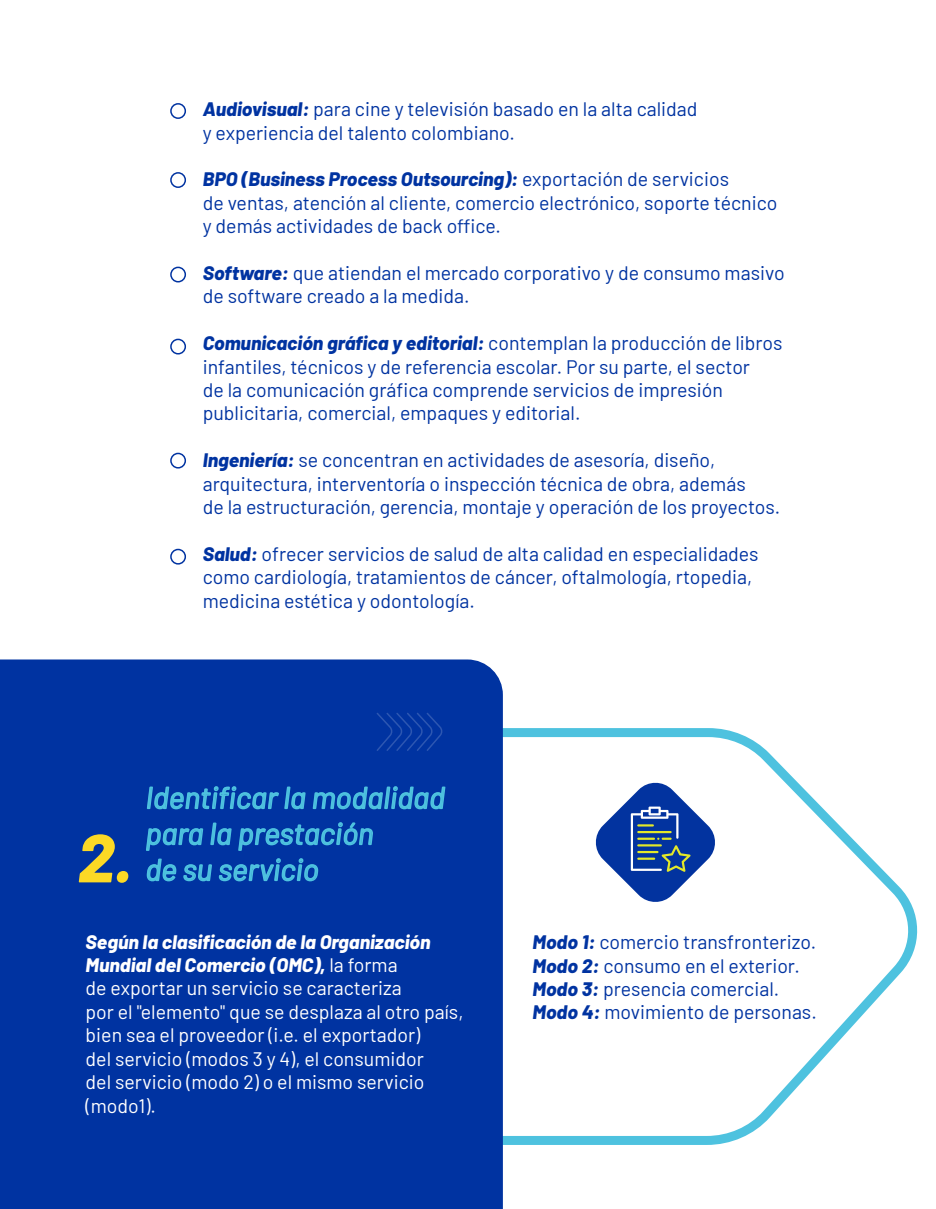
<style>
.page{position:relative;width:936px;height:1209px;background:#fff}
.page>*{position:absolute;margin:0;border:0;box-sizing:border-box;transform-origin:0 0}
.t1{font:italic 800 67.8px "Barlow";color:#fcd925}
.t2{font:italic 30px/36px "Barlow";color:#4ec2df}
.t3{font:19.5px/23.4px "Barlow";color:#0033a1}
.t4{font:19.5px/23.4px "Barlow";color:#fff}
.s1{font-weight:800;font-style:italic}
</style>
<div class="page">
<svg style="left:503px;top:728px;width:415px;height:417px"></svg>
<div style="left:170px;top:453px;width:16px;height:15px;border:2px solid #0033a1;border-radius:50%"></div>
<div style="left:170px;top:339px;width:16px;height:15px;border:2px solid #0033a1;border-radius:50%"></div>
<div style="left:170px;top:267px;width:16px;height:15px;border:2px solid #0033a1;border-radius:50%"></div>
<div style="left:170px;top:172px;width:16px;height:16px;border:2px solid #0033a1;border-radius:50%"></div>
<div style="left:170px;top:103px;width:16px;height:16px;border:2px solid #0033a1;border-radius:50%"></div>
<div style="left:170px;top:549px;width:16px;height:15px;border:2px solid #0033a1;border-radius:50%"></div>
<div style="left:0;top:659px;width:503px;height:550px;background:#0033a1"></div>
<svg style="left:145px;top:762px;width:301px;height:143px;background:#0944a8"></svg>
<svg style="left:376px;top:712px;width:66px;height:39px;background:#0738a3"></svg>
<svg style="left:593px;top:780px;width:124px;height:124px"></svg>
<p class="t3" style="left:203px;top:96px;width:496px"><span class="s1">Audiovisual:</span> para cine y televisión basado en la alta calidad y experiencia del talento colombiano.</p>
<p class="t3" style="left:203px;top:166px;width:576px"><span class="s1">BPO (Business Process Outsourcing):</span> exportación de servicios<br>de ventas, atención al cliente, comercio electrónico, soporte técnico y demás actividades de back office.</p>
<p class="t3" style="left:203px;top:260px;width:583px"><span class="s1">Software:</span> que atiendan el mercado corporativo y de consumo masivo de software creado a la medida.</p>
<p class="t3" style="left:203px;top:330px;width:581px"><span class="s1">Comunicación gráfica y editorial:</span> contemplan la producción de libros infantiles, técnicos y de referencia escolar. Por su parte, el sector<br>de la comunicación gráfica comprende servicios de impresión publicitaria, comercial, empaques y editorial.</p>
<p class="t3" style="left:203px;top:447px;width:579px"><span class="s1">Ingeniería:</span> se concentran en actividades de asesoría, diseño, arquitectura, interventoría o inspección técnica de obra, además<br>de la estructuración, gerencia, montaje y operación de los proyectos.</p>
<p class="t3" style="left:203px;top:540px;width:557px"><span class="s1">Salud:</span> ofrecer servicios de salud de alta calidad en especialidades como cardiología, tratamientos de cáncer, oftalmología, rtopedia, medicina estética y odontología.</p>
<h1 class="t1" style="left:77px;top:807px;width:56px">2.</h1>
<h2 class="t2" style="left:145px;top:777px;width:301px">Identificar la modalidad para la prestación<br>de su servicio</h2>
<p class="t4" style="left:86px;top:928px;width:379px"><span class="s1">Según la clasificación de la Organización Mundial del Comercio (OMC),</span> la forma<br>de exportar un servicio se caracteriza<br>por el "elemento" que se desplaza al otro país, bien sea el proveedor (i.e. el exportador)<br>del servicio (modos 3 y 4), el consumidor<br>del servicio (modo 2) o el mismo servicio (modo1).</p>
<p class="t3" style="left:532px;top:929px;width:286px"><span class="s1">Modo 1:</span> comercio transfronterizo.<br><span class="s1">Modo 2:</span> consumo en el exterior.<br><span class="s1">Modo 3:</span> presencia comercial.<br><span class="s1">Modo 4:</span> movimiento de personas.</p>
</div>
